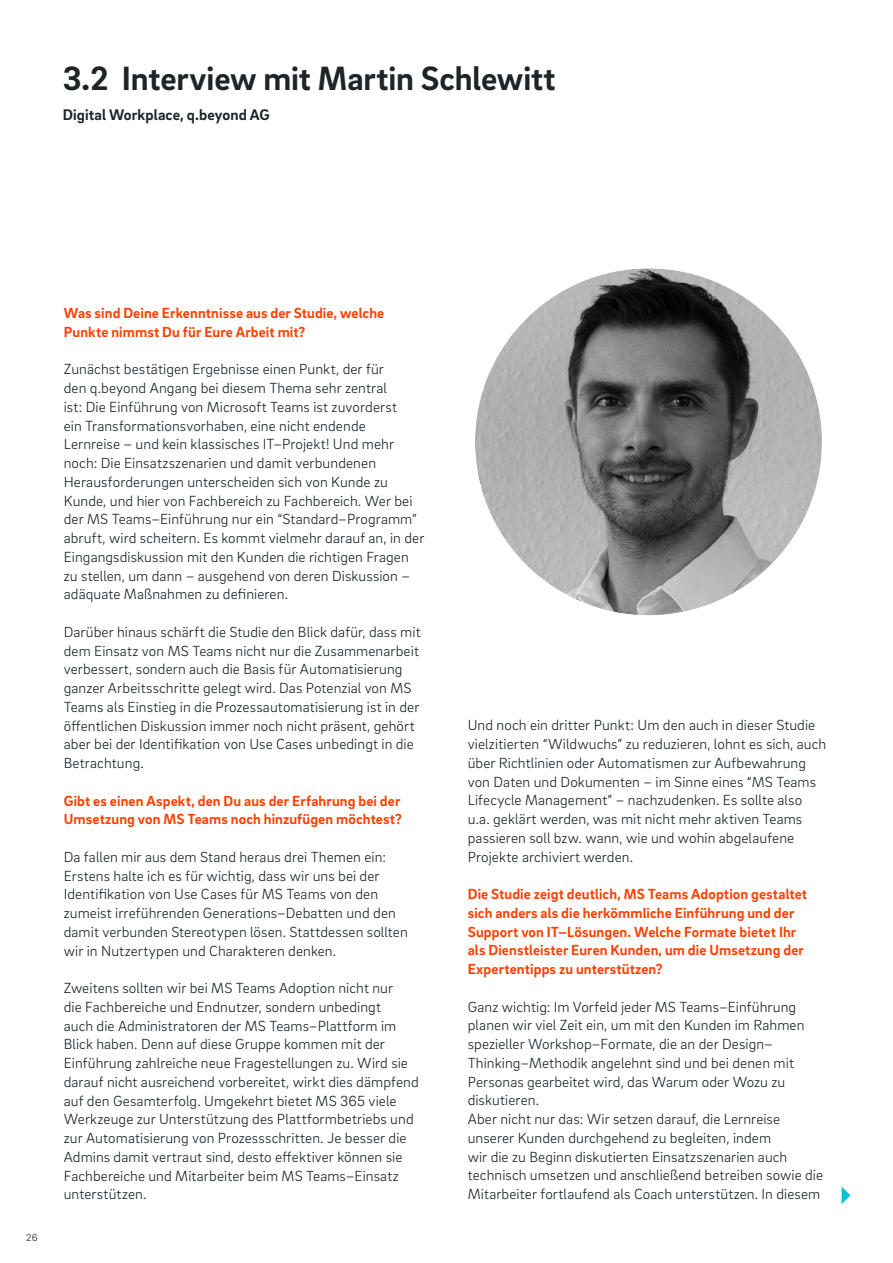
<style>
.page{position:relative;width:893px;height:1263px;background:#fff}
.page>*{position:absolute;margin:0;border:0;box-sizing:border-box;transform-origin:0 0}
.t1{font:700 34.5px "Brix Sans";letter-spacing:-.005em;color:#1f2427}
.t2{font:700 15.75px "Brix Sans";letter-spacing:.005em;color:#1f2427}
.t3{font:300 15px/18.8px "Brix Sans";letter-spacing:.005em;color:#1f2427}
.t4{font:700 15px/18.8px "Brix Sans";letter-spacing:.01em;color:#ff4000}
.t5{font:300 10.5px "Brix Sans";color:#1f2427}
</style>
<div class="page">
<img style="left:475px;top:268px;width:347px;height:347px;border-radius:173px">
<div style="left:467px;top:261px;width:362px;height:362px;border:8px solid #fff;border-radius:50%"></div>
<svg style="left:842px;top:1187px;width:8px;height:17px"></svg>
<h1 class="t1" style="left:63px;top:55px;width:494px">3.2 Interview mit Martin Schlewitt</h1>
<p class="t2" style="left:63px;top:104px;width:208px">Digital Workplace, q.beyond AG</p>
<p class="t5" style="left:26px;top:1230px;width:13px">26</p>
<p class="t4" style="left:64px;top:303px;width:322px">Was sind Deine Erkenntnisse aus der Studie, welche<br>Punkte nimmst Du für Eure Arbeit mit?</p>
<p class="t3" style="left:64px;top:359px;width:362px">Zunächst bestätigen Ergebnisse einen Punkt, der für<br>den q.beyond Angang bei diesem Thema sehr zentral<br>ist: Die Einführung von Microsoft Teams ist zuvorderst<br>ein Transformationsvorhaben, eine nicht endende Lernreise – und kein klassisches IT–Projekt! Und mehr noch: Die Einsatzszenarien und damit verbundenen Herausforderungen unterscheiden sich von Kunde zu Kunde, und hier von Fachbereich zu Fachbereich. Wer bei der MS Teams–Einführung nur ein “Standard–Programm” abruft, wird scheitern. Es kommt vielmehr darauf an, in der Eingangsdiskussion mit den Kunden die richtigen Fragen zu stellen, um dann – ausgehend von deren Diskussion – adäquate Maßnahmen zu definieren.</p>
<p class="t3" style="left:64px;top:622px;width:358px">Darüber hinaus schärft die Studie den Blick dafür, dass mit dem Einsatz von MS Teams nicht nur die Zusammenarbeit verbessert, sondern auch die Basis für Automatisierung ganzer Arbeitsschritte gelegt wird. Das Potenzial von MS Teams als Einstieg in die Prozessautomatisierung ist in der öffentlichen Diskussion immer noch nicht präsent, gehört aber bei der Identifikation von Use Cases unbedingt in die Betrachtung.</p>
<p class="t4" style="left:64px;top:790px;width:339px">Gibt es einen Aspekt, den Du aus der Erfahrung bei der<br>Umsetzung von MS Teams noch hinzufügen möchtest?</p>
<p class="t3" style="left:64px;top:847px;width:346px">Da fallen mir aus dem Stand heraus drei Themen ein:<br>Erstens halte ich es für wichtig, dass wir uns bei der Identifikation von Use Cases für MS Teams von den zumeist irreführenden Generations–Debatten und den damit verbunden Stereotypen lösen. Stattdessen sollten wir in Nutzertypen und Charakteren denken.</p>
<p class="t3" style="left:64px;top:978px;width:356px">Zweitens sollten wir bei MS Teams Adoption nicht nur<br>die Fachbereiche und Endnutzer, sondern unbedingt<br>auch die Administratoren der MS Teams–Plattform im Blick haben. Denn auf diese Gruppe kommen mit der Einführung zahlreiche neue Fragestellungen zu. Wird sie darauf nicht ausreichend vorbereitet, wirkt dies dämpfend auf den Gesamterfolg. Umgekehrt bietet MS 365 viele Werkzeuge zur Unterstützung des Plattformbetriebs und zur Automatisierung von Prozessschritten. Je besser die Admins damit vertraut sind, desto effektiver können sie Fachbereiche und Mitarbeiter beim MS Teams–Einsatz unterstützen.</p>
<p class="t3" style="left:468px;top:715px;width:360px">Und noch ein dritter Punkt: Um den auch in dieser Studie vielzitierten “Wildwuchs” zu reduzieren, lohnt es sich, auch über Richtlinien oder Automatismen zur Aufbewahrung von Daten und Dokumenten – im Sinne eines “MS Teams Lifecycle Management” – nachzudenken. Es sollte also u.a. geklärt werden, was mit nicht mehr aktiven Teams passieren soll bzw. wann, wie und wohin abgelaufene Projekte archiviert werden.</p>
<p class="t4" style="left:468px;top:884px;width:341px">Die Studie zeigt deutlich, MS Teams Adoption gestaltet sich anders als die herkömmliche Einführung und der Support von IT–Lösungen. Welche Formate bietet Ihr als Dienstleister Euren Kunden, um die Umsetzung der Expertentipps zu unterstützen?</p>
<p class="t3" style="left:468px;top:997px;width:357px">Ganz wichtig: Im Vorfeld jeder MS Teams–Einführung planen wir viel Zeit ein, um mit den Kunden im Rahmen spezieller Workshop–Formate, die an der Design– Thinking–Methodik angelehnt sind und bei denen mit Personas gearbeitet wird, das Warum oder Wozu zu diskutieren.<br>Aber nicht nur das: Wir setzen darauf, die Lernreise unserer Kunden durchgehend zu begleiten, indem<br>wir die zu Beginn diskutierten Einsatzszenarien auch technisch umsetzen und anschließend betreiben sowie die Mitarbeiter fortlaufend als Coach unterstützen. In diesem</p>
</div>
